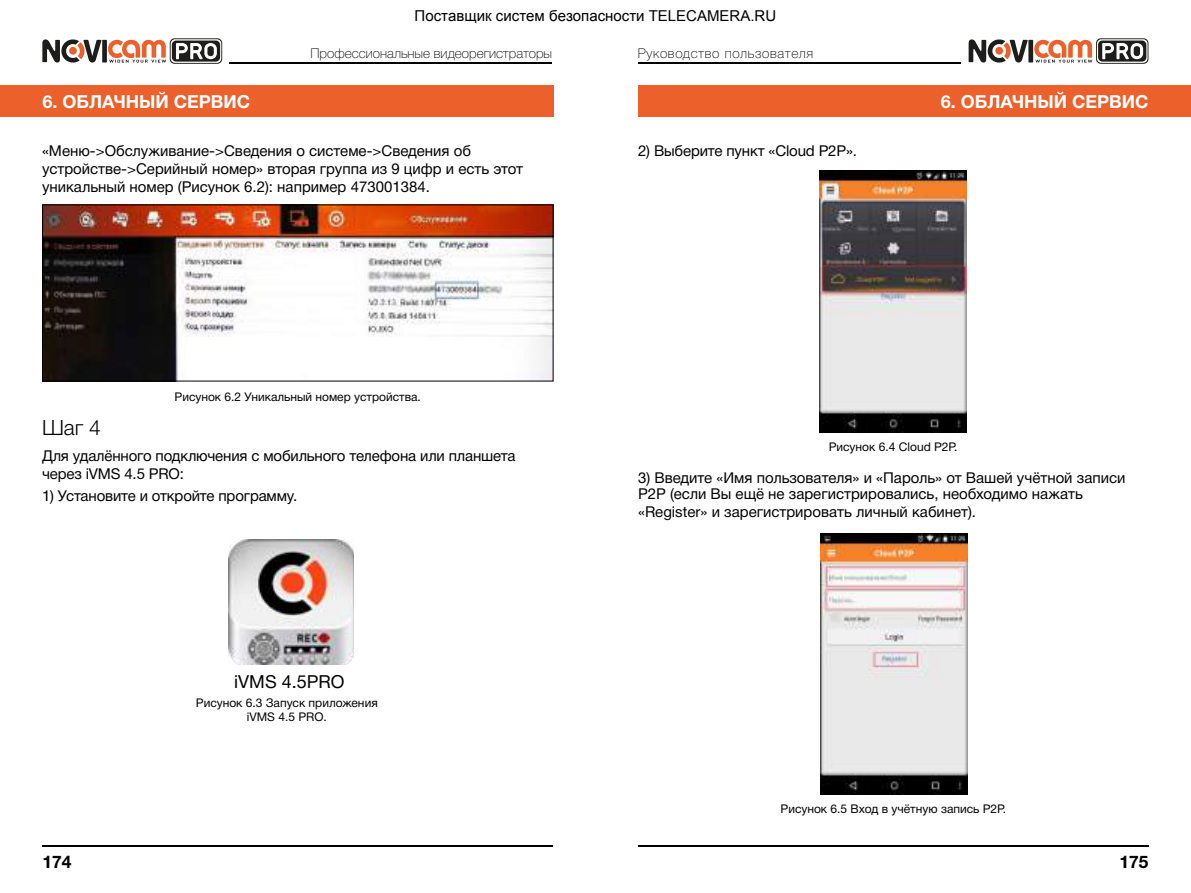
<style>
.page{position:relative;width:1191px;height:893px;background:#fff}
.page>*{position:absolute;margin:0;border:0;box-sizing:border-box;transform-origin:0 0}
.t1{font:21px "Helvetica 4 Light";color:#000}
.t2{font:18px "Helvetica 7 Bold";color:#fff}
.t3{font:18px "Helvetica 5 Normal";color:#000}
.t4{font:17.4px "Helvetica 7 Bold";color:#000}
.t5{font:15px/18px "Helvetica 5 Normal";color:#000}
.t6{font:13.5px "Helvetica 3 Thin";color:#000}
.t7{font:13.5px "Helvetica 3 Thin";letter-spacing:.05em;color:#000}
.t8{font:12px/14.4px "Helvetica 5 Normal";color:#000;text-align:center}
</style>
<div class="page">
<hr style="left:638px;top:62px;width:323px;height:1px;background:#000">
<hr style="left:230px;top:62px;width:322px;height:1px;background:#000">
<hr style="left:43px;top:846px;width:510px;height:1px;background:#000">
<hr style="left:638px;top:846px;width:510px;height:1px;background:#000">
<svg style="left:968px;top:38px;width:180px;height:26px"></svg>
<svg style="left:42px;top:38px;width:180px;height:26px"></svg>
<div style="left:638px;top:85px;width:553px;height:32px;background:#eb602b"></div>
<div style="left:0;top:85px;width:553px;height:32px;background:#eb602b"></div>
<img style="left:228px;top:540px;width:125px;height:125px">
<img style="left:44px;top:207px;width:507px;height:172px">
<div style="left:42px;top:205px;width:511px;height:176px;border:1px solid #000"></div>
<img style="left:819px;top:171px;width:147px;height:261px">
<img style="left:820px;top:533px;width:147px;height:261px">
<p class="t6" style="left:310px;top:45px;width:243px">Профессиональные видеорегистраторы</p>
<p class="t7" style="left:638px;top:45px;width:177px">Руководство пользователя</p>
<p class="t2" style="left:42px;top:91px;width:209px">6. ОБЛАЧНЫЙ СЕРВИС</p>
<p class="t2" style="left:940px;top:91px;width:209px">6. ОБЛАЧНЫЙ СЕРВИС</p>
<p class="t5" style="left:42px;top:142px;width:482px">«Меню-&gt;Обслуживание-&gt;Сведения о системе-&gt;Сведения об устройстве-&gt;Серийный номер» вторая группа из 9 цифр и есть этот уникальный номер (Рисунок 6.2): например 473001384.</p>
<p class="t8" style="left:175px;top:389px;width:248px">Рисунок 6.2 Уникальный номер устройства.</p>
<h1 class="t1" style="left:42px;top:416px;width:60px">Шаг 4</h1>
<p class="t5" style="left:42px;top:447px;width:475px">Для удалённого подключения с мобильного телефона или планшета через iVMS 4.5 PRO:</p>
<p class="t5" style="left:42px;top:487px;width:257px">1) Установите и откройте программу.</p>
<p class="t4" style="left:43px;top:852px;width:31px">174</p>
<p class="t3" style="left:234px;top:672px;width:112px">iVMS 4.5PRO</p>
<p class="t8" style="left:196px;top:695px;width:183px">Рисунок 6.3 Запуск приложения iVMS 4.5 PRO.</p>
<p class="t5" style="left:638px;top:142px;width:220px">2) Выберите пункт «Cloud P2P».</p>
<p class="t8" style="left:829px;top:440px;width:130px">Рисунок 6.4 Cloud P2P.</p>
<p class="t5" style="left:638px;top:469px;width:489px;line-height:16.5px">3) Введите «Имя пользователя» и «Пароль» от Вашей учётной записи<br>Р2Р (если Вы ещё не зарегистрировались, необходимо нажать</p>
<p class="t5" style="left:638px;top:503px;width:339px">«Register» и зарегистрировать личный кабинет).</p>
<p class="t8" style="left:780px;top:802px;width:227px">Рисунок 6.5 Вход в учётную запись Р2Р.</p>
<p class="t4" style="left:1119px;top:852px;width:31px">175</p>
</div>
